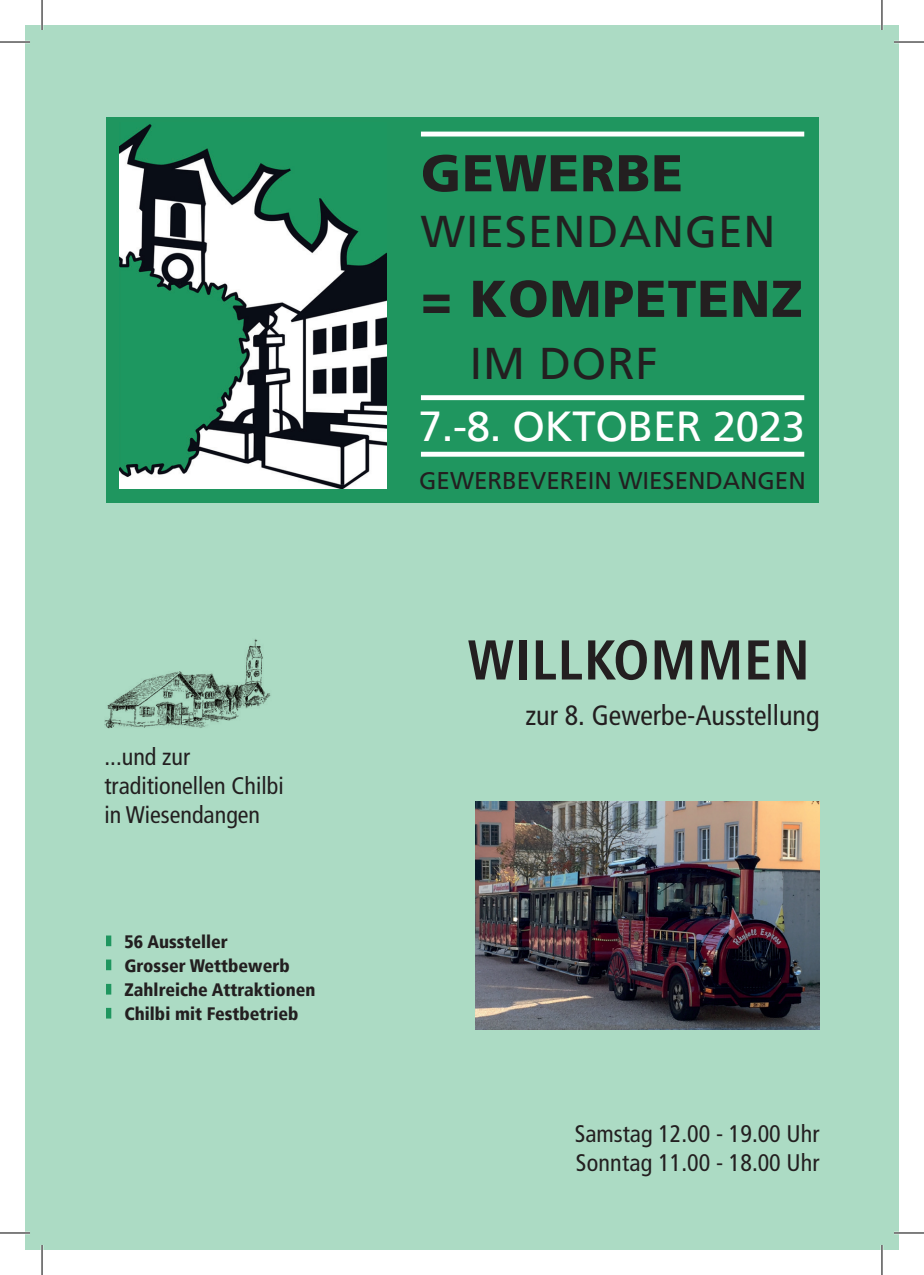
<style>
.page{position:relative;width:924px;height:1275px;background:#fff}
.page>*{position:absolute;margin:0;border:0;box-sizing:border-box;transform-origin:0 0}
.t1{font:700 condensed 56px "Frutiger LT";letter-spacing:.02em;color:#231f20}
.t2{font:900 51.6px "Frutiger LT";letter-spacing:.02em;color:#231f20}
.t3{font:44.4px "Frutiger LT";letter-spacing:.02em;color:#231f20}
.t4{font:41.8px "Frutiger LT";letter-spacing:-.005em;color:#fff}
.t5{font:condensed 28px "Frutiger LT";color:#231f20}
.t6{font:24.2px "Frutiger LT";color:#231f20}
.t7{font:condensed 24px/28.8px "Frutiger LT";color:#231f20}
.t8{font:900 condensed 18px/24px "Frutiger LT";color:#231f20}
.s1{font-weight:900;font-size:51.6px;color:#1f965f}
</style>
<div class="page">
<div style="left:25px;top:25px;width:873px;height:1225px;background:#acdbc4"></div>
<img style="left:104px;top:639px;width:167px;height:90px">
<div style="left:106px;top:118px;width:712px;height:384px;background:#1f965f"></div>
<div style="left:421px;top:395px;width:382px;height:5px;background:#fff"></div>
<div style="left:421px;top:452px;width:382px;height:5px;background:#fff"></div>
<img style="left:120px;top:124px;width:267px;height:365px">
<hr style="left:421px;top:132px;width:382px;height:4px;background:#fff">
<div style="left:106px;top:1008px;width:5px;height:10px;background:#1f965f"></div>
<div style="left:106px;top:984px;width:5px;height:10px;background:#1f965f"></div>
<div style="left:106px;top:935px;width:5px;height:11px;background:#1f965f"></div>
<div style="left:106px;top:959px;width:5px;height:11px;background:#1f965f"></div>
<img style="left:475px;top:801px;width:344px;height:228px">
<hr style="left:0;top:41px;width:30px;height:2px;background:#fff">
<hr style="left:893px;top:41px;width:30px;height:2px;background:#fff">
<hr style="left:0;top:1231px;width:30px;height:3px;background:#fff">
<hr style="left:893px;top:1231px;width:30px;height:3px;background:#fff">
<hr style="left:41px;top:0;width:2px;height:30px;background:#fff">
<hr style="left:41px;top:1245px;width:2px;height:30px;background:#fff">
<hr style="left:880px;top:0;width:2px;height:30px;background:#fff">
<hr style="left:880px;top:1245px;width:2px;height:30px;background:#fff">
<hr style="left:0;top:42px;width:30px;height:1px;background:#000">
<hr style="left:893px;top:42px;width:30px;height:1px;background:#000">
<hr style="left:0;top:1232px;width:30px;height:1px;background:#000">
<hr style="left:893px;top:1232px;width:30px;height:1px;background:#000">
<hr style="left:42px;top:0;width:1px;height:30px;background:#000">
<hr style="left:42px;top:1245px;width:1px;height:30px;background:#000">
<hr style="left:881px;top:0;width:1px;height:30px;background:#000">
<hr style="left:881px;top:1245px;width:1px;height:30px;background:#000">
<p class="t7" style="left:104px;top:742px;width:181px">...und zur traditionellen Chilbi in Wiesendangen</p>
<p class="t8" style="left:124px;top:929px;width:192px">56 Aussteller<br>Grosser Wettbewerb<br>Zahlreiche Attraktionen<br>Chilbi mit Festbetrieb</p>
<h2 class="t2" style="left:421px;top:142px;width:263px">GEWERBE</h2>
<h3 class="t3" style="left:421px;top:206px;width:356px">WIESENDANGEN</h3>
<h2 class="t2" style="left:421px;top:268px;width:383px">= KOMPETENZ</h2>
<h3 class="t3" style="left:421px;top:337px;width:238px"><span class="s1">=</span> IM DORF</h3>
<h3 class="t4" style="left:418px;top:401px;width:387px">7.-8. OKTOBER 2023</h3>
<p class="t6" style="left:419px;top:466px;width:388px">GEWERBEVEREIN WIESENDANGEN</p>
<h1 class="t1" style="left:467px;top:627px;width:343px">WILLKOMMEN</h1>
<p class="t5" style="left:525px;top:699px;width:295px">zur 8. Gewerbe-Ausstellung</p>
<p class="t7" style="left:574px;top:1119px;width:246px">Samstag 12.00 - 19.00 Uhr<br>Sonntag 11.00 - 18.00 Uhr</p>
</div>
